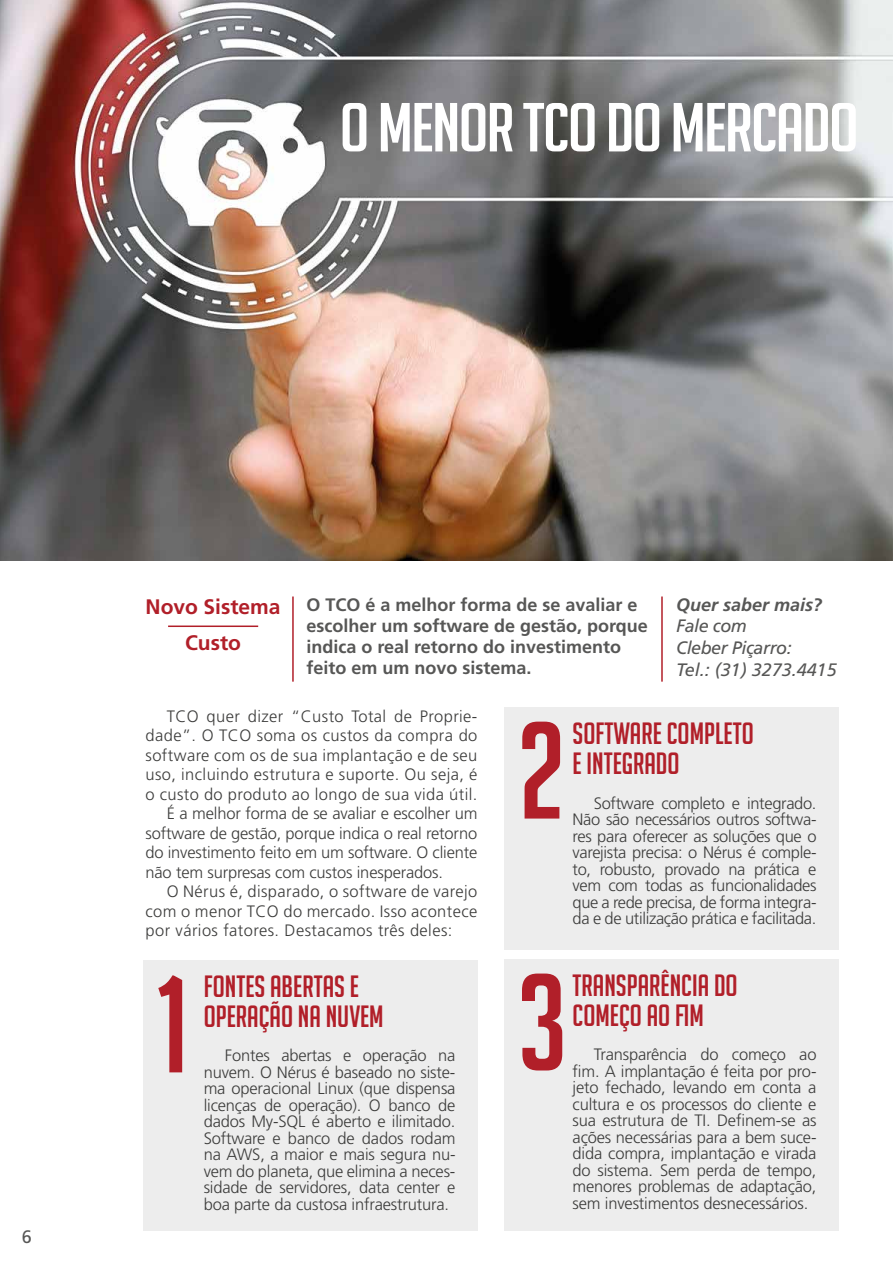
<style>
.page{position:relative;width:893px;height:1263px;background:#fff}
.page>*{position:absolute;margin:0;border:0;box-sizing:border-box;transform-origin:0 0}
.t1{font:135px "Big Noodle Titling";color:#b11f29}
.t2{font:67.5px "Big Noodle Titling";letter-spacing:-.025em;color:#fff;scale:1.1 1}
.t3{font:30px/30px "Big Noodle Titling";color:#b11f29}
.t4{font:700 21px/36px "Frutiger LT Std";color:#b11f29;text-align:center}
.t5{font:700 18px/21px "Frutiger LT Std";color:#575756}
.t6{font:italic 18px/21.6px "Frutiger LT Std";letter-spacing:-.025em;color:#575756}
.t7{font:italic 700 18px "Frutiger LT Std";color:#575756}
.t8{font:18px "Frutiger LT Std";color:#575756}
.t9{font:300 16.5px/16.5px "Frutiger LT Std";letter-spacing:-.01em;color:#3c3c3b;text-align:justify}
.t10{font:300 16.5px "Frutiger LT Std";letter-spacing:.025em;color:#3c3c3b}
</style>
<div class="page">
<div style="left:144px;top:960px;width:334px;height:271px;background:#ededed"></div>
<div style="left:504px;top:959px;width:335px;height:272px;background:#ededed"></div>
<div style="left:504px;top:707px;width:335px;height:243px;background:#ededed"></div>
<img style="left:0;top:0;width:893px;height:560px">
<hr style="left:292px;top:596px;width:2px;height:86px;background:#b11f29">
<hr style="left:661px;top:596px;width:2px;height:86px;background:#b11f29">
<hr style="left:168px;top:625px;width:90px;height:2px;background:#b11f29">
<h2 class="t2" style="left:340px;top:91px;width:473px">O MENOR TCO DO MERCADO</h2>
<p class="t8" style="left:22px;top:1226px;width:12px">6</p>
<p class="t4" style="left:146px;top:589px;width:137px">Novo Sistema<br>Custo</p>
<p class="t5" style="left:306px;top:594px;width:343px">O TCO é a melhor forma de se avaliar e escolher um software de gestão, porque indica o real retorno do investimento feito em um novo sistema.</p>
<p class="t7" style="left:676px;top:594px;width:148px">Quer saber mais?</p>
<p class="t6" style="left:676px;top:615px;width:162px">Fale com<br>Cleber Piçarro:<br>Tel.: (31) 3273.4415</p>
<p class="t10" style="left:167px;top:707px;width:312px">TCO quer dizer “Custo Total de Proprie-</p>
<p class="t10" style="left:146px;top:726px;width:333px">dade”. O TCO soma os custos da compra do</p>
<p class="t10" style="left:146px;top:746px;width:333px">software com os de sua implantação e de seu</p>
<p class="t10" style="left:146px;top:765px;width:333px">uso, incluindo estrutura e suporte. Ou seja, é</p>
<p class="t10" style="left:146px;top:785px;width:333px">o custo do produto ao longo de sua vida útil.</p>
<p class="t9" style="left:167px;top:805px;width:312px">É a melhor forma de se avaliar e escolher um</p>
<p class="t9" style="left:146px;top:825px;width:333px">software de gestão, porque indica o real retorno</p>
<p class="t9" style="left:146px;top:844px;width:333px">do investimento feito em um software. O cliente</p>
<p class="t9" style="left:146px;top:864px;width:299px">não tem surpresas com custos inesperados.</p>
<p class="t10" style="left:167px;top:882px;width:312px">O Nérus é, disparado, o software de varejo</p>
<p class="t10" style="left:146px;top:902px;width:333px">com o menor TCO do mercado. Isso acontece</p>
<p class="t10" style="left:146px;top:921px;width:308px">por vários fatores. Destacamos três deles:</p>
<h3 class="t3" style="left:204px;top:971px;width:181px">FONTES ABERTAS E<br>OPERAÇÃO NA NUVEM</h3>
<p class="t9" style="left:204px;top:1047px;width:253px;text-indent:21px">Fontes abertas e operação na nuvem. O Nérus é baseado no siste&shy;ma operacional Linux (que dispensa licenças de operação). O banco de dados My-SQL é aberto e ilimitado.<br>Software e banco de dados rodam na AWS, a maior e mais segura nu&shy;vem do planeta, que elimina a neces&shy;sidade de servidores, data center e boa parte da custosa infraestrutura.</p>
<h1 class="t1" style="left:517px;top:698px;width:51px">2</h1>
<h1 class="t1" style="left:156px;top:952px;width:34px">1</h1>
<h1 class="t1" style="left:517px;top:950px;width:52px">3</h1>
<h3 class="t3" style="left:573px;top:718px;width:183px">SOFTWARE COMPLETO<br>E INTEGRADO</h3>
<p class="t9" style="left:573px;top:795px;width:245px;text-indent:21px">Software completo e integrado.<br>Não são necessários outros softwa&shy;res para oferecer as soluções que o varejista precisa: o Nérus é comple&shy;to, robusto, provado na prática e vem com todas as funcionalidades que a rede precisa, de forma integra&shy;da e de utilização prática e facilitada.</p>
<h3 class="t3" style="left:573px;top:970px;width:167px">TRANSPARÊNCIA DO<br>COMEÇO AO FIM</h3>
<p class="t9" style="left:573px;top:1047px;width:245px;text-indent:21px">Transparência do começo ao fim. A implantação é feita por pro&shy;jeto fechado, levando em conta a cultura e os processos do cliente e sua estrutura de TI. Definem-se as ações necessárias para a bem suce&shy;dida compra, implantação e virada do sistema. Sem perda de tempo, menores problemas de adaptação, sem investimentos desnecessários.</p>
</div>
